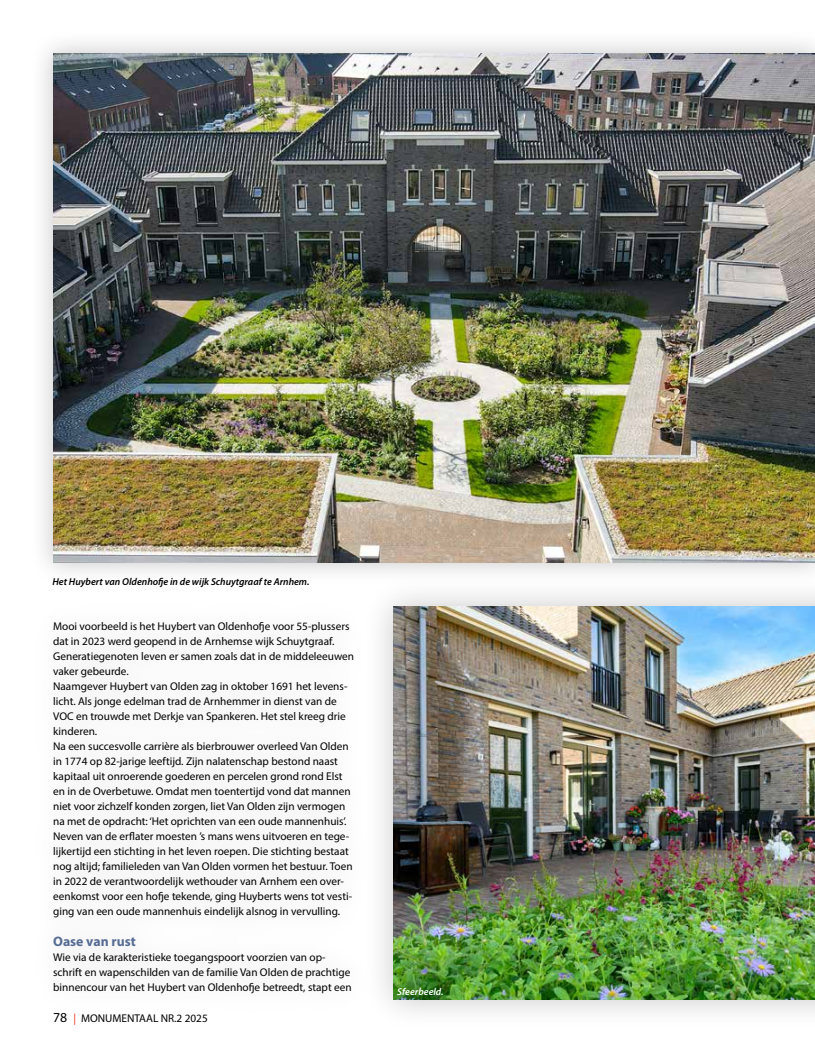
<style>
.page{position:relative;width:815px;height:1053px;background:#fff}
.page>*{position:absolute;margin:0;border:0;box-sizing:border-box;transform-origin:0 0}
.t1{font:700 13.75px "Myriad Pro";color:#576c94}
.t2{font:11.25px/15px "Myriad Pro";color:#000}
.t3{font:italic 600 10px "Myriad Pro";color:#000}
.t4{font:italic 600 10px "Myriad Pro";color:#fff}
.s1{font-size:13.75px}
.s2{color:#e62d1f}
</style>
<div class="page">
<div style="left:29px;top:29px;width:786px;height:557px;background:#000;opacity:.22"></div>
<img style="left:53px;top:53px;width:762px;height:509px">
<div style="left:27px;top:597px;width:350px;height:420px;background:#f9f9f9"></div>
<div style="left:363px;top:575px;width:452px;height:455px;background:#000;opacity:.22"></div>
<img style="left:394px;top:606px;width:421px;height:393px">
<p class="t3" style="left:52px;top:574px;width:259px">Het Huybert van Oldenhofje in de wijk Schuytgraaf te Arnhem.</p>
<p class="t2" style="left:53px;top:619px;width:302px">Mooi voorbeeld is het Huybert van Oldenhofje voor 55-plussers dat in 2023 werd geopend in de Arnhemse wijk Schuytgraaf.<br>Generatiegenoten leven er samen zoals dat in de middeleeuwen vaker gebeurde.<br>Naamgever Huybert van Olden zag in oktober 1691 het levens&shy;licht. Als jonge edelman trad de Arnhemmer in dienst van de VOC en trouwde met Derkje van Spankeren. Het stel kreeg drie kinderen.<br>Na een succesvolle carrière als bierbrouwer overleed Van Olden in 1774 op 82-jarige leeftijd. Zijn nalatenschap bestond naast kapitaal uit onroerende goederen en percelen grond rond Elst en in de Overbetuwe. Omdat men toentertijd vond dat mannen niet voor zichzelf konden zorgen, liet Van Olden zijn vermogen na met de opdracht: ‘Het oprichten van een oude mannenhuis’.<br>Neven van de erflater moesten ’s mans wens uitvoeren en tege&shy;lijkertijd een stichting in het leven roepen. Die stichting bestaat nog altijd; familieleden van Van Olden vormen het bestuur. Toen in 2022 de verantwoordelijk wethouder van Arnhem een over&shy;eenkomst voor een hofje tekende, ging Huyberts wens tot vesti&shy;ging van een oude mannenhuis eindelijk alsnog in vervulling.</p>
<p class="t1" style="left:53px;top:931px;width:84px">Oase van rust</p>
<p class="t2" style="left:53px;top:949px;width:300px">Wie via de karakteristieke toegangspoort voorzien van op&shy;schrift en wapenschilden van de familie Van Olden de prachtige binnencour van het Huybert van Oldenhofje betreedt, stapt een</p>
<p class="t2" style="left:53px;top:1010px;width:156px"><span class="s1">78</span> <span class="s2">|</span> MONUMENTAAL NR.2 2025</p>
<p class="t4" style="left:397px;top:985px;width:48px">Sfeerbeeld.</p>
</div>
